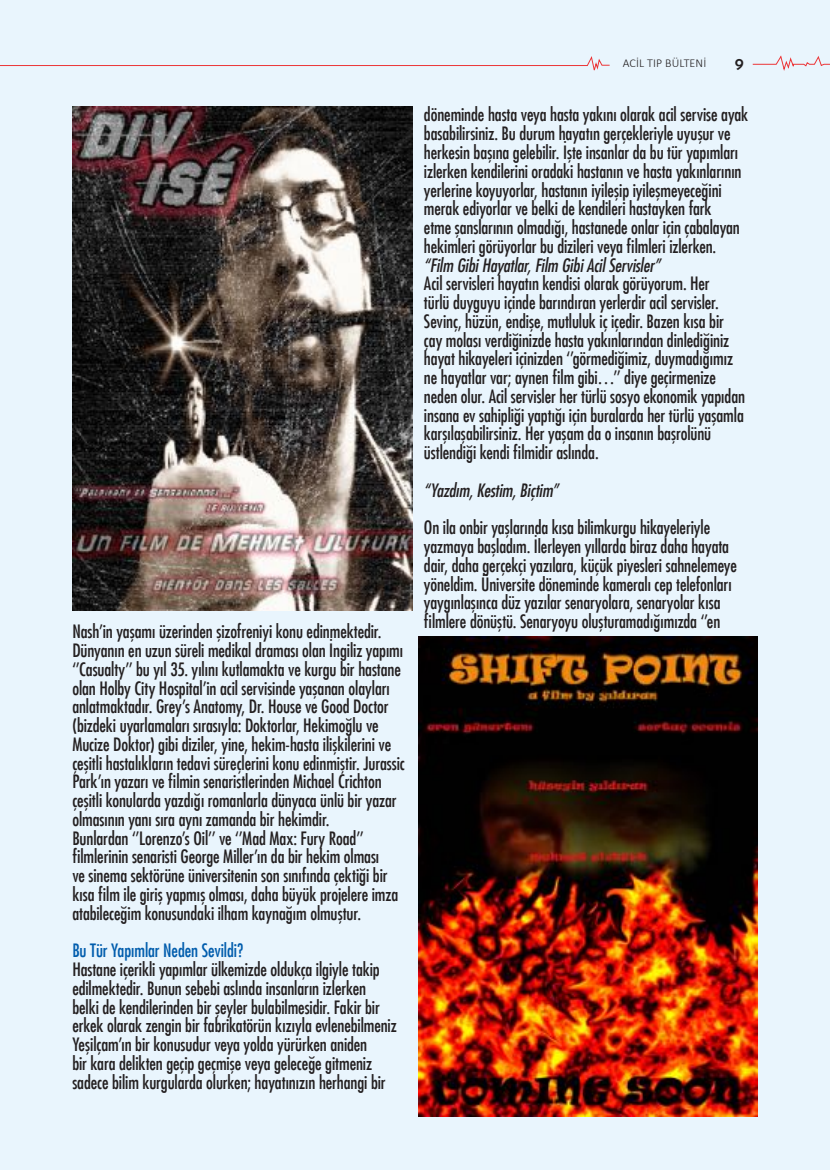
<style>
.page{position:relative;width:830px;height:1170px;background:#fff}
.page>*{position:absolute;margin:0;border:0;box-sizing:border-box;transform-origin:0 0}
.t1{font:18px/18.8px "Futura Std Condensed";letter-spacing:-.005em;color:#231f20}
.t2{font:italic 18px "Futura Std Condensed";letter-spacing:-.005em;color:#231f20}
.t3{font:18px "Futura Std Condensed";letter-spacing:-.005em;color:#015dad}
.t4{font:600 16.5px "Josefin Sans";color:#231f20}
.t5{font:300 12px "Calibri";letter-spacing:.01em;color:#231f20}
</style>
<div class="page">
<div style="left:0;top:0;width:829px;height:1169px;background:#e9f5fd"></div>
<svg style="left:752px;top:55px;width:77px;height:16px"></svg>
<svg style="left:0;top:56px;width:610px;height:15px"></svg>
<img style="left:72px;top:106px;width:340px;height:504px">
<img style="left:418px;top:636px;width:339px;height:480px">
<p class="t1" style="left:72px;top:621px;width:334px">Nash’in yaşamı üzerinden şizofreniyi konu edinmektedir.<br>Dünyanın en uzun süreli medikal draması olan İngiliz yapımı ‘’Casualty’’ bu yıl 35. yılını kutlamakta ve kurgu bir hastane olan Holby City Hospital’in acil servisinde yaşanan olayları anlatmaktadır. Grey’s Anatomy, Dr. House ve Good Doctor (bizdeki uyarlamaları sırasıyla: Doktorlar, Hekimoğlu ve Mucize Doktor) gibi diziler, yine, hekim-hasta ilişkilerini ve çeşitli hastalıkların tedavi süreçlerini konu edinmiştir. Jurassic Park’ın yazarı ve filmin senaristlerinden Michael Crichton çeşitli konularda yazdığı romanlarla dünyaca ünlü bir yazar olmasının yanı sıra aynı zamanda bir hekimdir.<br>Bunlardan ‘’Lorenzo’s Oil’’ ve ‘’Mad Max: Fury Road’’ filmlerinin senaristi George Miller’ın da bir hekim olması<br>ve sinema sektörüne üniversitenin son sınıfında çektiği bir kısa film ile giriş yapmış olması, daha büyük projelere imza atabileceğim konusundaki ilham kaynağım olmuştur.</p>
<p class="t3" style="left:72px;top:938px;width:172px">Bu Tür Yapımlar Neden Sevildi?</p>
<p class="t1" style="left:72px;top:959px;width:326px">Hastane içerikli yapımlar ülkemizde oldukça ilgiyle takip edilmektedir. Bunun sebebi aslında insanların izlerken belki de kendilerinden bir şeyler bulabilmesidir. Fakir bir erkek olarak zengin bir fabrikatörün kızıyla evlenebilmeniz Yeşilçam’ın bir konusudur veya yolda yürürken aniden<br>bir kara delikten geçip geçmişe veya geleceğe gitmeniz sadece bilim kurgularda olurken; hayatınızın herhangi bir</p>
<p class="t5" style="left:622px;top:55px;width:85px">ACİL TIP BÜLTENİ</p>
<p class="t4" style="left:734px;top:50px;width:10px">9</p>
<p class="t1" style="left:424px;top:104px;width:326px">döneminde hasta veya hasta yakını olarak acil servise ayak basabilirsiniz. Bu durum hayatın gerçekleriyle uyuşur ve herkesin başına gelebilir. İşte insanlar da bu tür yapımları izlerken kendilerini oradaki hastanın ve hasta yakınlarının yerlerine koyuyorlar, hastanın iyileşip iyileşmeyeceğini merak ediyorlar ve belki de kendileri hastayken fark<br>etme şanslarının olmadığı, hastanede onlar için çabalayan hekimleri görüyorlar bu dizileri veya filmleri izlerken.</p>
<p class="t2" style="left:424px;top:254px;width:238px">“Film Gibi Hayatlar, Film Gibi Acil Servisler”</p>
<p class="t1" style="left:424px;top:273px;width:322px">Acil servisleri hayatın kendisi olarak görüyorum. Her<br>türlü duyguyu içinde barındıran yerlerdir acil servisler.<br>Sevinç, hüzün, endişe, mutluluk iç içedir. Bazen kısa bir çay molası verdiğinizde hasta yakınlarından dinlediğiniz hayat hikayeleri içinizden ‘’görmediğimiz, duymadığımız ne hayatlar var; aynen film gibi…’’ diye geçirmenize neden olur. Acil servisler her türlü sosyo ekonomik yapıdan insana ev sahipliği yaptığı için buralarda her türlü yaşamla karşılaşabilirsiniz. Her yaşam da o insanın başrolünü üstlendiği kendi filmidir aslında.</p>
<p class="t2" style="left:424px;top:479px;width:136px">“Yazdım, Kestim, Biçtim”</p>
<p class="t1" style="left:424px;top:517px;width:314px">On ila onbir yaşlarında kısa bilimkurgu hikayeleriyle yazmaya başladım. İlerleyen yıllarda biraz daha hayata dair, daha gerçekçi yazılara, küçük piyesleri sahnelemeye yöneldim. Üniversite döneminde kameralı cep telefonları yaygınlaşınca düz yazılar senaryolara, senaryolar kısa filmlere dönüştü. Senaryoyu oluşturamadığımızda ‘’en</p>
</div>
